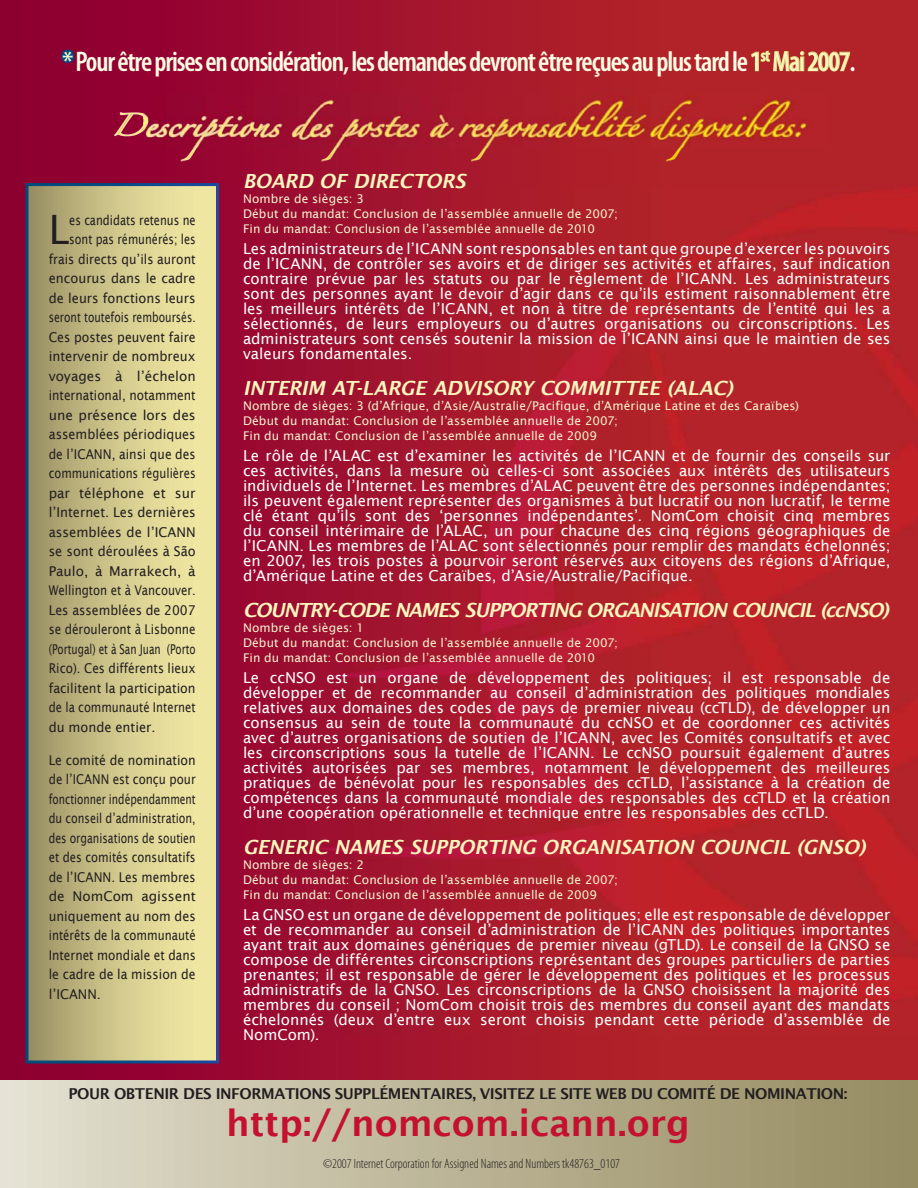
<style>
.page{position:relative;width:918px;height:1188px;background:#fff}
.page>*{position:absolute;margin:0;border:0;box-sizing:border-box;transform-origin:0 0}
.t1{font:40.5px "Lucida Sans";color:#231f20;scale:.95 1}
.t2{font:600 36px "Lucida Sans";color:#c41130}
.t3{font:600 condensed 28.5px "Myriad Pro";letter-spacing:-.04em;color:#fcfbe3}
.t4{font:italic 600 19.5px "Lucida Sans";letter-spacing:-.02em;color:#faf6bd}
.t5{font:italic 600 19.5px "Lucida Sans";letter-spacing:-.065em;color:#faf6bd}
.t6{font:15px/15px "Lucida Sans";color:#fff;text-align:justify}
.t7{font:600 15px "Lucida Sans";letter-spacing:-.03em;color:#231f20}
.t8{font:13.5px/19.5px "Lucida Sans";color:#231f20;text-align:justify;scale:.91 1}
.t9{font:13.5px "Lucida Sans";color:#231f20;scale:.95 1}
.t10{font:13.5px "Lucida Sans";color:#231f20}
.t11{font:300 condensed 13.5px "Myriad Pro";color:#231f20}
.t12{font:13.5px "Lucida Sans";color:#231f20;scale:.88 1}
.t13{font:13.5px "Lucida Sans";color:#231f20;scale:.83 1}
.t14{font:13.5px "Lucida Sans";color:#231f20;scale:.92 1}
.t15{font:13.5px "Lucida Sans";color:#231f20;scale:.77 1}
.t16{font:13.5px "Lucida Sans";color:#231f20;scale:.74 1}
.t17{font:13.5px "Lucida Sans";color:#231f20;scale:.9 1}
.t18{font:13.5px "Lucida Sans";color:#231f20;scale:.84 1}
.t19{font:13.5px "Lucida Sans";color:#231f20;scale:.86 1}
.t20{font:13.5px "Lucida Sans";color:#231f20;scale:.94 1}
.t21{font:13.5px "Lucida Sans";color:#231f20;scale:.89 1}
.t22{font:13.5px "Lucida Sans";color:#231f20;scale:.82 1}
.t23{font:13.5px "Lucida Sans";color:#231f20;scale:.81 1}
.t24{font:13.5px "Lucida Sans";color:#231f20;scale:.96 1}
.t25{font:12px/15px "Lucida Sans";letter-spacing:.01em;color:#f5f1ce}
.s1{color:#004b7b}
.s2{color:#ced367}
.s3{color:#fff}
</style>
<div class="page">
<div style="left:0;top:0;width:918px;height:1081px;background:linear-gradient(to right,#8f0033,#b92b26)"></div>
<svg style="left:115px;top:102px;width:690px;height:59px;background:#ac1d29"></svg>
<img style="left:115px;top:112px;width:568px;height:49px">
<img style="left:115px;top:113px;width:29px;height:23px">
<div style="left:0;top:1081px;width:918px;height:107px;background:linear-gradient(to right,#e3e0d1,#948a5e)"></div>
<img style="left:219px;top:186px;width:699px;height:848px">
<svg style="left:26px;top:183px;width:193px;height:881px;background:#c7c08a"></svg>
<img style="left:144px;top:94px;width:683px;height:53px">
<h3 class="t3" style="left:62px;top:51px;width:795px"><span class="s1">*</span>Pour être prises en considération, les demandes devront être reçues au plus tard le <span class="s2">1</span><sup>s</sup><sup>t</sup> <span class="s2">Mai 2007</span><span class="s3">.</span></h3>
<h1 class="t1" style="left:49px;top:205px;width:23px">L</h1>
<p class="t22" style="left:69px;top:212px;width:156px">es candidats retenus ne</p>
<p class="t23" style="left:69px;top:231px;width:158px">sont pas rémunérés; les</p>
<p class="t17" style="left:49px;top:251px;width:165px">frais directs qu’ils auront</p>
<p class="t9" style="left:49px;top:270px;width:156px">encourus dans le cadre</p>
<p class="t9" style="left:49px;top:290px;width:156px">de leurs fonctions leurs</p>
<p class="t15" style="left:49px;top:309px;width:192px">seront toutefois remboursés.</p>
<p class="t8" style="left:49px;top:327px;width:163px">Ces postes peuvent faire</p>
<p class="t9" style="left:49px;top:348px;width:156px">intervenir de nombreux</p>
<p class="t10" style="left:49px;top:368px;width:148px">voyages à l’échelon</p>
<p class="t12" style="left:49px;top:387px;width:169px">international, notamment</p>
<p class="t10" style="left:49px;top:407px;width:148px">une présence lors des</p>
<p class="t20" style="left:49px;top:426px;width:158px">assemblées périodiques</p>
<p class="t21" style="left:49px;top:446px;width:167px">de l’ICANN, ainsi que des</p>
<p class="t13" style="left:49px;top:465px;width:179px">communications régulières</p>
<p class="t10" style="left:49px;top:485px;width:148px">par téléphone et sur</p>
<p class="t9" style="left:49px;top:504px;width:156px">l’Internet. Les dernières</p>
<p class="t24" style="left:49px;top:524px;width:155px">assemblées de l’ICANN</p>
<p class="t9" style="left:49px;top:543px;width:156px">se sont déroulées à São</p>
<p class="t10" style="left:49px;top:563px;width:148px">Paulo, à Marrakech, à</p>
<p class="t18" style="left:49px;top:582px;width:176px">Wellington et à Vancouver.</p>
<p class="t14" style="left:49px;top:602px;width:161px">Les assemblées de 2007</p>
<p class="t19" style="left:49px;top:621px;width:172px">se dérouleront à Lisbonne</p>
<p class="t16" style="left:49px;top:641px;width:200px">(Portugal) et à San Juan (Porto</p>
<p class="t12" style="left:49px;top:660px;width:169px">Rico). Ces différents lieux</p>
<p class="t14" style="left:49px;top:680px;width:161px">facilitent la participation</p>
<p class="t13" style="left:49px;top:699px;width:179px">de la communauté Internet</p>
<p class="t9" style="left:49px;top:719px;width:114px">du monde entier.</p>
<p class="t8" style="left:49px;top:750px;width:163px">Le comité de nomination de l’ICANN est conçu pour fonctionner indépendamment du conseil d’administration, des organisations de soutien et des comités consultatifs de l’ICANN. Les membres de NomCom agissent uniquement au nom des intérêts de la communauté Internet mondiale et dans le cadre de la mission de l’ICANN.</p>
<h3 class="t4" style="left:243px;top:169px;width:225px">BOARD OF DIRECTORS</h3>
<p class="t25" style="left:243px;top:190px;width:377px">Nombre de sièges: 3<br>Début du mandat: Conclusion de l’assemblée annuelle de 2007;<br>Fin du mandat: Conclusion de l’assemblée annuelle de 2010</p>
<p class="t6" style="left:243px;top:241px;width:649px">Les administrateurs de l’ICANN sont responsables en tant que groupe d’exercer les pouvoirs de l’ICANN, de contrôler ses avoirs et de diriger ses activités et affaires, sauf indication contraire prévue par les statuts ou par le règlement de l’ICANN. Les administrateurs sont des personnes ayant le devoir d’agir dans ce qu’ils estiment raisonnablement être les meilleurs intérêts de l’ICANN, et non à titre de représentants de l’entité qui les a sélectionnés, de leurs employeurs ou d’autres organisations ou circonscriptions. Les administrateurs sont censés soutenir la mission de l’ICANN ainsi que le maintien de ses valeurs fondamentales.</p>
<h3 class="t4" style="left:243px;top:376px;width:491px">INTERIM AT-LARGE ADVISORY COMMITTEE (ALAC)</h3>
<p class="t25" style="left:243px;top:397px;width:558px">Nombre de sièges: 3 (d’Afrique, d’Asie/Australie/Pacifique, d’Amérique Latine et des Caraïbes)<br>Début du mandat: Conclusion de l’assemblée annuelle de 2007;<br>Fin du mandat: Conclusion de l’assemblée annuelle de 2009</p>
<p class="t6" style="left:243px;top:448px;width:649px">Le rôle de l’ALAC est d’examiner les activités de l’ICANN et de fournir des conseils sur ces activités, dans la mesure où celles-ci sont associées aux intérêts des utilisateurs individuels de l’Internet. Les membres d’ALAC peuvent être des personnes indépendantes; ils peuvent également représenter des organismes à but lucratif ou non lucratif, le terme clé étant qu’ils sont des ‘personnes indépendantes’. NomCom choisit cinq membres du conseil intérimaire de l’ALAC, un pour chacune des cinq régions géographiques de l’ICANN. Les membres de l’ALAC sont sélectionnés pour remplir des mandats échelonnés; en 2007, les trois postes à pourvoir seront réservés aux citoyens des régions d’Afrique, d’Amérique Latine et des Caraïbes, d’Asie/Australie/Pacifique.</p>
<h3 class="t5" style="left:243px;top:598px;width:647px">COUNTRY-CODE NAMES SUPPORTING ORGANISATION COUNCIL (ccNSO)</h3>
<p class="t25" style="left:243px;top:619px;width:377px">Nombre de sièges: 1<br>Début du mandat: Conclusion de l’assemblée annuelle de 2007;<br>Fin du mandat: Conclusion de l’assemblée annuelle de 2010</p>
<p class="t6" style="left:243px;top:670px;width:649px">Le ccNSO est un organe de développement des politiques; il est responsable de développer et de recommander au conseil d’administration des politiques mondiales relatives aux domaines des codes de pays de premier niveau (ccTLD), de développer un consensus au sein de toute la communauté du ccNSO et de coordonner ces activités avec d’autres organisations de soutien de l’ICANN, avec les Comités consultatifs et avec les circonscriptions sous la tutelle de l’ICANN. Le ccNSO poursuit également d’autres activités autorisées par ses membres, notamment le développement des meilleures pratiques de bénévolat pour les responsables des ccTLD, l’assistance à la création de compétences dans la communauté mondiale des responsables des ccTLD et la création d’une coopération opérationnelle et technique entre les responsables des ccTLD.</p>
<h3 class="t4" style="left:243px;top:835px;width:624px">GENERIC NAMES SUPPORTING ORGANISATION COUNCIL (GNSO)</h3>
<p class="t25" style="left:243px;top:856px;width:377px">Nombre de sièges: 2<br>Début du mandat: Conclusion de l’assemblée annuelle de 2007;<br>Fin du mandat: Conclusion de l’assemblée annuelle de 2009</p>
<p class="t6" style="left:243px;top:907px;width:649px">La GNSO est un organe de développement de politiques; elle est responsable de développer et de recommander au conseil d’administration de l’ICANN des politiques importantes ayant trait aux domaines génériques de premier niveau (gTLD). Le conseil de la GNSO se compose de différentes circonscriptions représentant des groupes particuliers de parties prenantes; il est responsable de gérer le développement des politiques et les processus administratifs de la GNSO. Les circonscriptions de la GNSO choisissent la majorité des membres du conseil ; NomCom choisit trois des membres du conseil ayant des mandats échelonnés (deux d’entre eux seront choisis pendant cette période d’assemblée de NomCom).</p>
<p class="t7" style="left:69px;top:1084px;width:781px">POUR OBTENIR DES INFORMATIONS SUPPLÉMENTAIRES, VISITEZ LE SITE WEB DU COMITÉ DE NOMINATION:</p>
<h2 class="t2" style="left:226px;top:1101px;width:465px">http://nomcom.icann.org</h2>
<p class="t11" style="left:323px;top:1158px;width:298px">©2007 Internet Corporation for Assigned Names and Numbers tk48763_0107</p>
</div>
